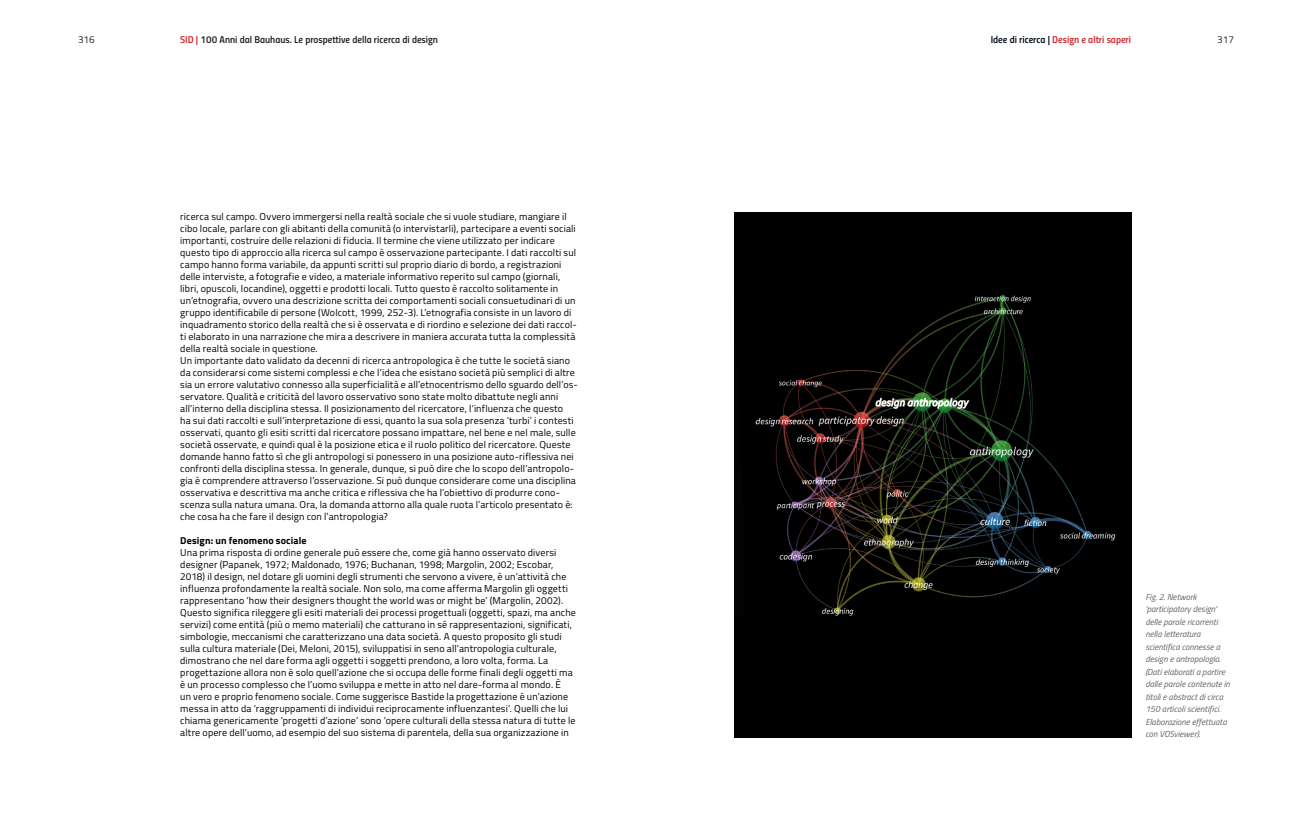
<style>
.page{position:relative;width:1312px;height:815px;background:#fff}
.page>*{position:absolute;margin:0;border:0;box-sizing:border-box;transform-origin:0 0}
.t1{font:10px/12px "Titillium";letter-spacing:.015em;color:#000}
.t2{font:10px "Titillium Semibold Upright";color:#231f20}
.t3{font:10px "Titillium Semibold Upright";color:#d1232a}
.t4{font:700 10px "Titillium";letter-spacing:.015em;color:#000}
.t5{font:10px "Titillium Regular Upright";color:#231f20}
.t6{font:italic 8.75px/12.5px "Titillium";color:#636366}
.s1{color:#d1232a}
.s2{color:#000912}
</style>
<div class="page">
<img style="left:734px;top:213px;width:396px;height:524px">
<p class="t5" style="left:78px;top:32px;width:18px">316</p>
<p class="t2" style="left:180px;top:32px;width:259px"><span class="s1">SID |</span> 100 Anni dal Bauhaus. Le prospettive della ricerca di design</p>
<p class="t3" style="left:990px;top:32px;width:142px"><span class="s2">Idee di ricerca |</span> Design e altri saperi</p>
<p class="t5" style="left:1216px;top:32px;width:18px">317</p>
<p class="t1" style="left:180px;top:210px;width:399px">ricerca sul campo. Ovvero immergersi nella realtà sociale che si vuole studiare, mangiare il cibo locale, parlare con gli abitanti della comunità (o intervistarli), partecipare a eventi sociali importanti, costruire delle relazioni di fiducia. Il termine che viene utilizzato per indicare questo tipo di approccio alla ricerca sul campo è osservazione partecipante. I dati raccolti sul campo hanno forma variabile, da appunti scritti sul proprio diario di bordo, a registrazioni delle interviste, a fotografie e video, a materiale informativo reperito sul campo (giornali, libri, opuscoli, locandine), oggetti e prodotti locali. Tutto questo è raccolto solitamente in un’etnografia, ovvero una descrizione scritta dei comportamenti sociali consuetudinari di un gruppo identificabile di persone (Wolcott, 1999, 252-3). L’etnografia consiste in un lavoro di inquadramento storico della realtà che si è osservata e di riordino e selezione dei dati raccol&shy;ti elaborato in una narrazione che mira a descrivere in maniera accurata tutta la complessità della realtà sociale in questione.<br>Un importante dato validato da decenni di ricerca antropologica è che tutte le società siano da considerarsi come sistemi complessi e che l’idea che esistano società più semplici di altre sia un errore valutativo connesso alla superficialità e all’etnocentrismo dello sguardo dell’os&shy;servatore. Qualità e criticità del lavoro osservativo sono state molto dibattute negli anni all’interno della disciplina stessa. Il posizionamento del ricercatore, l’influenza che questo<br>ha sui dati raccolti e sull’interpretazione di essi, quanto la sua sola presenza ‘turbi’ i contesti osservati, quanto gli esiti scritti dal ricercatore possano impattare, nel bene e nel male, sulle società osservate, e quindi qual è la posizione etica e il ruolo politico del ricercatore. Queste domande hanno fatto sì che gli antropologi si ponessero in una posizione auto-riflessiva nei confronti della disciplina stessa. In generale, dunque, si può dire che lo scopo dell’antropolo&shy;gia è comprendere attraverso l’osservazione. Si può dunque considerare come una disciplina osservativa e descrittiva ma anche critica e riflessiva che ha l’obiettivo di produrre cono&shy;scenza sulla natura umana. Ora, la domanda attorno alla quale ruota l’articolo presentato è: che cosa ha che fare il design con l’antropologia?</p>
<p class="t4" style="left:180px;top:533px;width:128px">Design: un fenomeno sociale</p>
<p class="t1" style="left:180px;top:546px;width:397px">Una prima risposta di ordine generale può essere che, come già hanno osservato diversi designer (Papanek, 1972; Maldonado, 1976; Buchanan, 1998; Margolin, 2002; Escobar, 2018) il design, nel dotare gli uomini degli strumenti che servono a vivere, è un’attività che influenza profondamente la realtà sociale. Non solo, ma come afferma Margolin gli oggetti rappresentano ‘how their designers thought the world was or might be’ (Margolin, 2002).<br>Questo significa rileggere gli esiti materiali dei processi progettuali (oggetti, spazi, ma anche servizi) come entità (più o memo materiali) che catturano in sé rappresentazioni, significati, simbologie, meccanismi che caratterizzano una data società. A questo proposito gli studi sulla cultura materiale (Dei, Meloni, 2015), sviluppatisi in seno all’antropologia culturale, dimostrano che nel dare forma agli oggetti i soggetti prendono, a loro volta, forma. La progettazione allora non è solo quell’azione che si occupa delle forme finali degli oggetti ma è un processo complesso che l’uomo sviluppa e mette in atto nel dare-forma al mondo. È<br>un vero e proprio fenomeno sociale. Come suggerisce Bastide la progettazione è un’azione messa in atto da ‘raggruppamenti di individui reciprocamente influenzantesi’. Quelli che lui chiama genericamente ‘progetti d’azione’ sono ‘opere culturali della stessa natura di tutte le altre opere dell’uomo, ad esempio del suo sistema di parentela, della sua organizzazione in</p>
<p class="t6" style="left:1144px;top:590px;width:86px">Fig. 2. Network ‘participatory design’ delle parole ricorrenti nella letteratura scientifica connesse a design e antropologia. (Dati elaborati a partire dalle parole contenute in titoli e abstract di circa<br>150 articoli scientifici.<br>Elaborazione effettuata con VOSviewer).</p>
</div>
